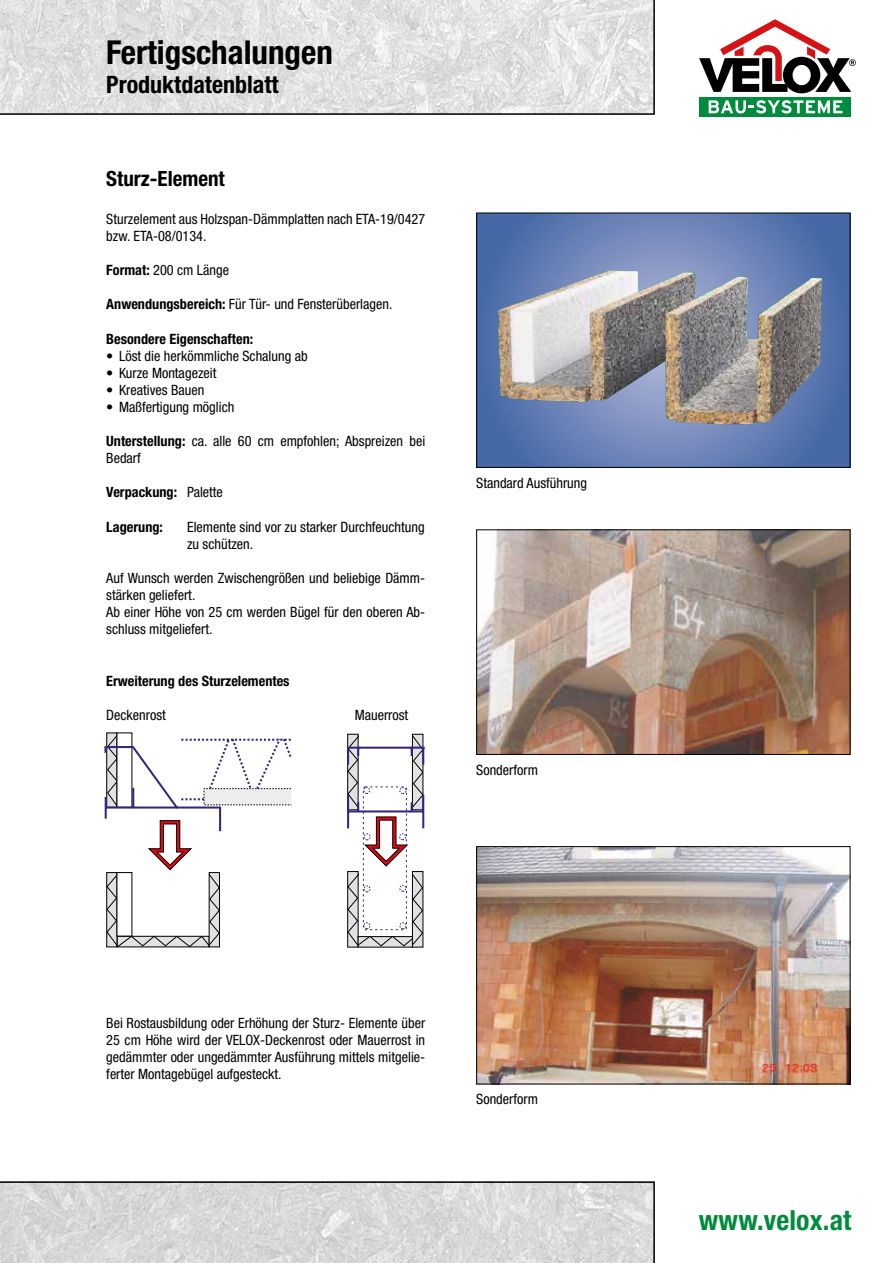
<style>
.page{position:relative;width:893px;height:1263px;background:#fff}
.page>*{position:absolute;margin:0;border:0;box-sizing:border-box;transform-origin:0 0}
.t1{font:700 condensed 33px "Helvetica Neue";color:#000}
.t2{font:700 condensed 27.75px "Helvetica Neue";letter-spacing:.005em;color:#008c3c}
.t3{font:700 condensed 24px "Helvetica Neue";color:#000}
.t4{font:700 condensed 21px "Helvetica Neue";color:#000}
.t5{font:condensed 14.25px/17.1px "Helvetica Neue";color:#000}
.t6{font:700 condensed 14.25px "Helvetica Neue";color:#000}
.s1{font-weight:700}
.s2{font-weight:400}
</style>
<div class="page">
<svg style="left:0;top:0;width:655px;height:115px;background:#dedede"></svg>
<div style="left:699px;top:97px;width:152px;height:19px;background:#008c3c"></div>
<svg style="left:709px;top:100px;width:133px;height:14px"></svg>
<svg style="left:699px;top:19px;width:157px;height:74px"></svg>
<svg style="left:0;top:1181px;width:655px;height:82px;background:#d4d4d4"></svg>
<svg style="left:478px;top:215px;width:370px;height:251px;background:#5d79b1"></svg>
<img style="left:498px;top:270px;width:325px;height:154px">
<div style="left:476px;top:213px;width:374px;height:255px;border:1px solid #000"></div>
<img style="left:478px;top:531px;width:370px;height:222px">
<div style="left:476px;top:529px;width:374px;height:226px;border:1px solid #000"></div>
<img style="left:478px;top:848px;width:370px;height:234px">
<div style="left:476px;top:846px;width:374px;height:238px;border:1px solid #000"></div>
<svg style="left:117px;top:733px;width:15px;height:2px"></svg>
<div style="left:348px;top:734px;width:10px;height:76px;border:1px solid #000"></div>
<div style="left:412px;top:734px;width:11px;height:76px;border:1px solid #000"></div>
<hr style="left:348px;top:747px;width:77px;height:2px;background:#312783">
<svg style="left:104px;top:735px;width:188px;height:212px"></svg>
<svg style="left:347px;top:735px;width:77px;height:212px"></svg>
<h1 class="t1" style="left:106px;top:32px;width:228px">Fertigschalungen</h1>
<h3 class="t3" style="left:106px;top:70px;width:174px">Produktdatenblatt</h3>
<h3 class="t4" style="left:106px;top:166px;width:120px">Sturz-Element</h3>
<p class="t5" style="left:106px;top:210px;width:320px">Sturzelement aus Holzspan-Dämmplatten nach ETA-19/0427 bzw. ETA-08/0134.</p>
<p class="t5" style="left:106px;top:261px;width:124px"><span class="s1">Format:</span> 200 cm Länge</p>
<p class="t5" style="left:106px;top:296px;width:288px"><span class="s1">Anwendungsbereich:</span> Für Tür- und Fensterüberlagen.</p>
<p class="t6" style="left:106px;top:330px;width:148px">Besondere Eigenschaften:</p>
<p class="t5" style="left:106px;top:347px;width:203px">• Löst die herkömmliche Schalung ab</p>
<p class="t5" style="left:106px;top:364px;width:112px">• Kurze Montagezeit</p>
<p class="t5" style="left:106px;top:381px;width:100px">• Kreatives Bauen</p>
<p class="t5" style="left:106px;top:398px;width:130px">• Maßfertigung möglich</p>
<p class="t5" style="left:106px;top:432px;width:320px"><span class="s1">Unterstellung:</span> ca. alle 60 cm empfohlen; Abspreizen bei<br>Bedarf</p>
<p class="t6" style="left:106px;top:484px;width:118px">Verpackung: <span class="s2">Palette</span></p>
<p class="t6" style="left:106px;top:518px;width:58px">Lagerung:</p>
<p class="t5" style="left:187px;top:518px;width:239px">Elemente sind vor zu starker Durchfeuchtung zu schützen.</p>
<p class="t5" style="left:106px;top:569px;width:320px">Auf Wunsch werden Zwischengrößen und beliebige Dämm&shy;stärken geliefert.<br>Ab einer Höhe von 25 cm werden Bügel für den oberen Ab&shy;schluss mitgeliefert.</p>
<p class="t6" style="left:106px;top:672px;width:185px">Erweiterung des Sturzelementes</p>
<p class="t5" style="left:106px;top:706px;width:61px">Deckenrost</p>
<p class="t5" style="left:355px;top:706px;width:55px">Mauerrost</p>
<p class="t5" style="left:476px;top:474px;width:112px">Standard Ausführung</p>
<p class="t5" style="left:476px;top:761px;width:63px">Sonderform</p>
<p class="t5" style="left:106px;top:1014px;width:320px;text-align:justify">Bei Rostausbildung oder Erhöhung der Sturz- Elemente über 25 cm Höhe wird der VELOX-Deckenrost oder Mauerrost in gedämmter oder ungedämmter Ausführung mittels mitgelie&shy;ferter Montagebügel aufgesteckt.</p>
<p class="t5" style="left:476px;top:1090px;width:63px">Sonderform</p>
<h2 class="t2" style="left:699px;top:1203px;width:154px">www.velox.at</h2>
</div>
